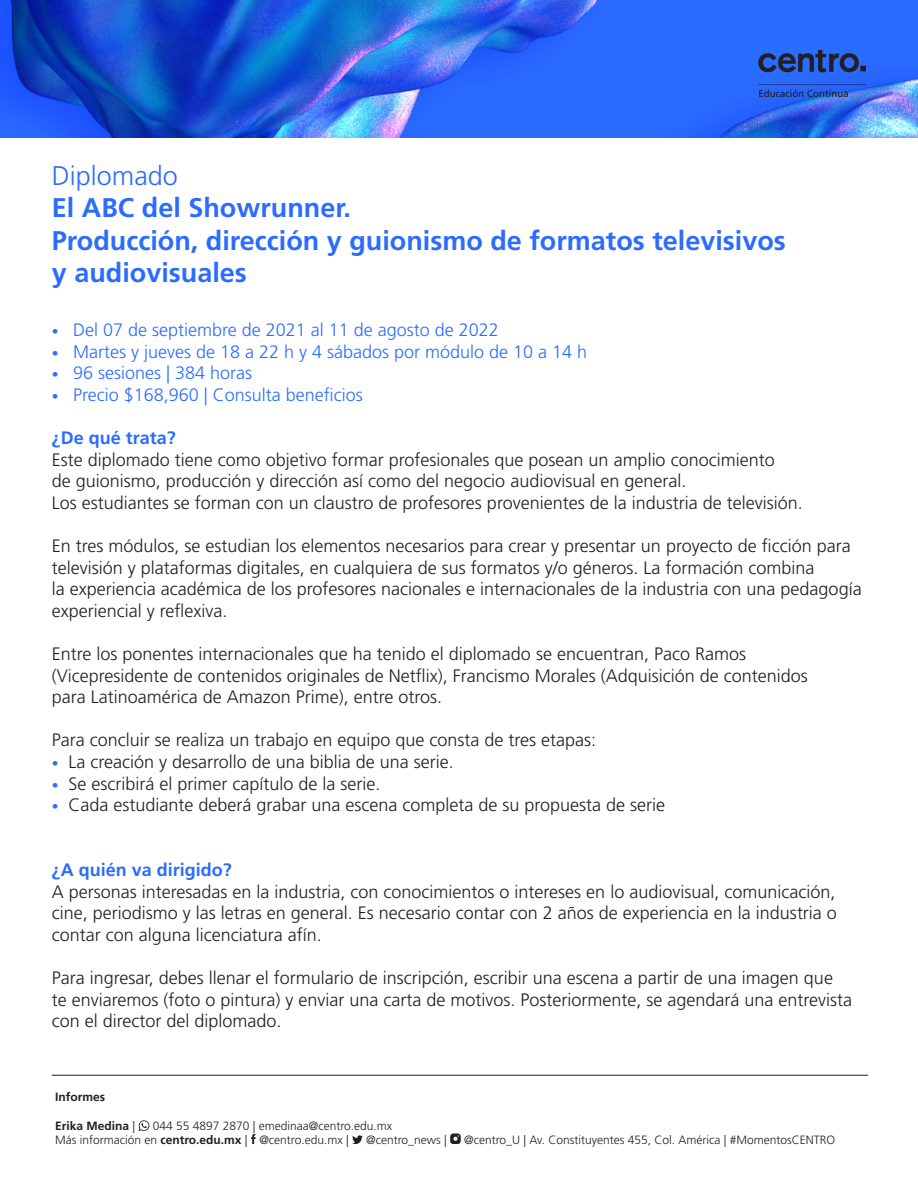
<style>
.page{position:relative;width:918px;height:1188px;background:#fff}
.page>*{position:absolute;margin:0;border:0;box-sizing:border-box;transform-origin:0 0}
.t1{font:700 27px "Frutiger";color:#2b6cff}
.t2{font:300 27px "Frutiger";color:#2b6cff}
.t3{font:300 18px/21.6px "Frutiger";color:#231f20;text-align:justify}
.t4{font:300 18px "Frutiger";color:#2b6cff}
.t5{font:700 18px "Frutiger";color:#2b6cff}
.t6{font:300 12px/14.4px "Frutiger";color:#231f20}
.t7{font:700 12px "Frutiger";color:#231f20}
.s1{font-size:13.5px}
.s2{font-size:13.5px;color:#2b6cff}
.s3{font-weight:300}
.s4{font-style:inherit}
.s5{font-weight:700}
</style>
<div class="page">
<img style="left:0;top:0;width:918px;height:137px">
<img style="left:759px;top:51px;width:107px;height:45px">
<hr style="left:52px;top:1075px;width:816px;height:1px;background:#231f20">
<svg style="left:139px;top:1120px;width:10px;height:11px"></svg>
<svg style="left:251px;top:1134px;width:5px;height:10px"></svg>
<svg style="left:352px;top:1135px;width:11px;height:9px"></svg>
<div style="left:450px;top:1134px;width:11px;height:10px;background:#231f20;border-radius:3px"></div>
<svg style="left:453px;top:1135px;width:6px;height:6px"></svg>
<p class="t2" style="left:52px;top:160px;width:128px">Diplomado</p>
<p class="t1" style="left:52px;top:192px;width:301px">El ABC del Showrunner.</p>
<p class="t1" style="left:52px;top:224px;width:736px">Producción, dirección y guionismo de formatos televisivos</p>
<p class="t1" style="left:52px;top:257px;width:197px">y audiovisuales</p>
<p class="t4" style="left:52px;top:320px;width:449px"><span class="s1">•</span> Del 07 de septiembre de 2021 al 11 de agosto de 2022</p>
<p class="t4" style="left:52px;top:341px;width:537px"><span class="s1">•</span> Martes y jueves de 18 a 22 h y 4 sábados por módulo de 10 a 14 h</p>
<p class="t4" style="left:52px;top:363px;width:202px"><span class="s1">•</span> 96 sesiones | 384 horas</p>
<p class="t4" style="left:52px;top:384px;width:313px"><span class="s1">•</span> Precio $168,960 | Consulta beneficios</p>
<p class="t5" style="left:52px;top:427px;width:126px">¿De qué trata?</p>
<p class="t3" style="left:52px;top:449px;width:724px">Este diplomado tiene como objetivo formar profesionales que posean un amplio conocimiento</p>
<p class="t3" style="left:52px;top:470px;width:636px">de guionismo, producción y dirección así como del negocio audiovisual en general.</p>
<p class="t3" style="left:52px;top:492px;width:752px">Los estudiantes se forman con un claustro de profesores provenientes de la industria de televisión.</p>
<p class="t3" style="left:52px;top:535px;width:800px">En tres módulos, se estudian los elementos necesarios para crear y presentar un proyecto de ficción para</p>
<p class="t3" style="left:52px;top:557px;width:764px">televisión y plataformas digitales, en cualquiera de sus formatos y/o géneros. La formación combina</p>
<p class="t3" style="left:52px;top:578px;width:811px">la experiencia académica de los profesores nacionales e internacionales de la industria con una pedagogía</p>
<p class="t3" style="left:52px;top:600px;width:177px">experiencial y reflexiva.</p>
<p class="t3" style="left:52px;top:643px;width:696px">Entre los ponentes internacionales que ha tenido el diplomado se encuentran, Paco Ramos</p>
<p class="t3" style="left:52px;top:665px;width:757px">(Vicepresidente de contenidos originales de Netflix), Francismo Morales (Adquisición de contenidos</p>
<p class="t3" style="left:52px;top:686px;width:392px">para Latinoamérica de Amazon Prime), entre otros.</p>
<p class="t3" style="left:52px;top:730px;width:546px">Para concluir se realiza un trabajo en equipo que consta de tres etapas:</p>
<p class="t3" style="left:52px;top:751px;width:403px"><span class="s2">•</span> La creación y desarrollo de una biblia de una serie.</p>
<p class="t3" style="left:52px;top:773px;width:330px"><span class="s2">•</span> Se escribirá el primer capítulo de la serie.</p>
<p class="t3" style="left:52px;top:794px;width:615px"><span class="s2">•</span> Cada estudiante deberá grabar una escena completa de su propuesta de serie</p>
<p class="t5" style="left:52px;top:859px;width:182px">¿A quién va dirigido?</p>
<p class="t3" style="left:52px;top:881px;width:787px">A personas interesadas en la industria, con conocimientos o intereses en lo audiovisual, comunicación, cine, periodismo y las letras en general. Es necesario contar con 2 años de experiencia en la industria o contar con alguna licenciatura afín.</p>
<p class="t3" style="left:52px;top:967px;width:802px;text-align:left">Para ingresar, debes llenar el formulario de inscripción, escribir una escena a partir de una imagen que te enviaremos (foto o pintura) y enviar una carta de motivos. Posteriormente, se agendará una entrevista con el director del diplomado.</p>
<p class="t7" style="left:55px;top:1090px;width:52px">Informes</p>
<p class="t7" style="left:55px;top:1118px;width:82px">Erika Medina <span class="s3">|</span></p>
<p class="t6" style="left:55px;top:1118px;width:339px;text-indent:98px">044 55 4897 2870 <span class="s4">|</span> emedinaa@centro.edu.mx<br>Más información en <span class="s5">centro.edu.mx</span> <span class="s4">|</span> @centro.edu.mx <span class="s4">|</span></p>
<p class="t6" style="left:366px;top:1133px;width:82px">@centro_news <span class="s4">|</span></p>
<p class="t6" style="left:464px;top:1133px;width:373px">@centro_U <span class="s4">|</span> Av. Constituyentes 455, Col. América <span class="s4">|</span> #MomentosCENTRO</p>
</div>
